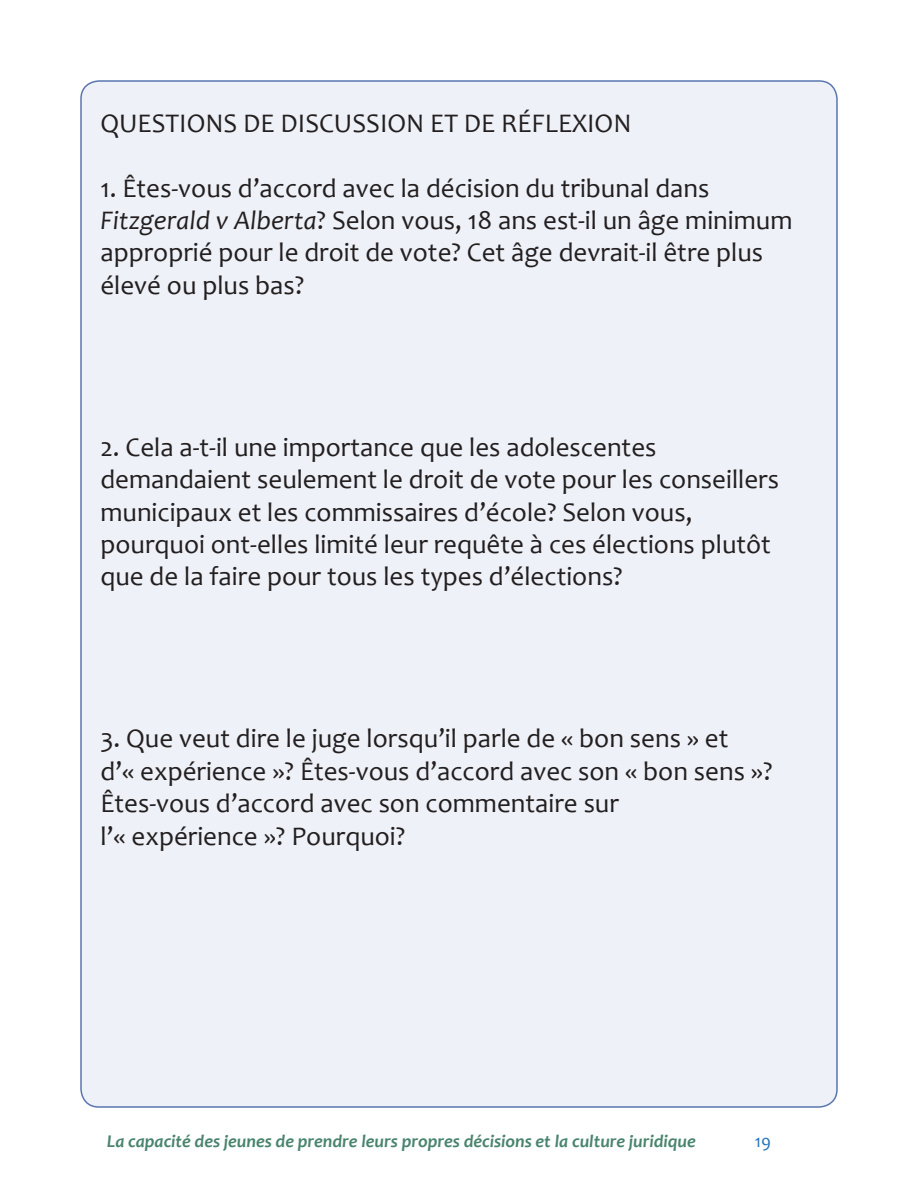
<style>
.page{position:relative;width:918px;height:1188px;background:#fff}
.page>*{position:absolute;margin:0;border:0;box-sizing:border-box;transform-origin:0 0}
.Paragraph_Style_3{font:27px/32.4px "Candara";color:#231f20}
.t1{font:italic 700 18px "Candara";color:#49846e}
.t2{font:18px "Candara";color:#2972b9}
.s1{font-style:italic}
</style>
<div class="page">
<div style="left:81px;top:81px;width:756px;height:1026px;background:#eef1f7;border-radius:18px"></div>
<p class="Paragraph_Style_3" style="left:100px;top:107px;width:533px">QUESTIONS DE DISCUSSION ET DE RÉFLEXION</p>
<p class="Paragraph_Style_3" style="left:100px;top:171px;width:694px">1. Êtes-vous d’accord avec la décision du tribunal dans <span class="s1">Fitzgerald v Alberta</span>? Selon vous, 18 ans est-il un âge minimum approprié pour le droit de vote? Cet âge devrait-il être plus élevé ou plus bas?</p>
<p class="Paragraph_Style_3" style="left:100px;top:431px;width:680px">2. Cela a-t-il une importance que les adolescentes demandaient seulement le droit de vote pour les conseillers municipaux et les commissaires d’école? Selon vous, pourquoi ont-elles limité leur requête à ces élections plutôt que de la faire pour tous les types d’élections?</p>
<p class="Paragraph_Style_3" style="left:100px;top:722px;width:674px">3. Que veut dire le juge lorsqu’il parle de « bon sens » et<br>d’« expérience »? Êtes-vous d’accord avec son « bon sens »?<br>Êtes-vous d’accord avec son commentaire sur<br>l’« expérience »? Pourquoi?</p>
<p class="t1" style="left:107px;top:1130px;width:590px">La capacité des jeunes de prendre leurs propres décisions et la culture juridique</p>
<p class="t2" style="left:755px;top:1130px;width:18px">19</p>
</div>
